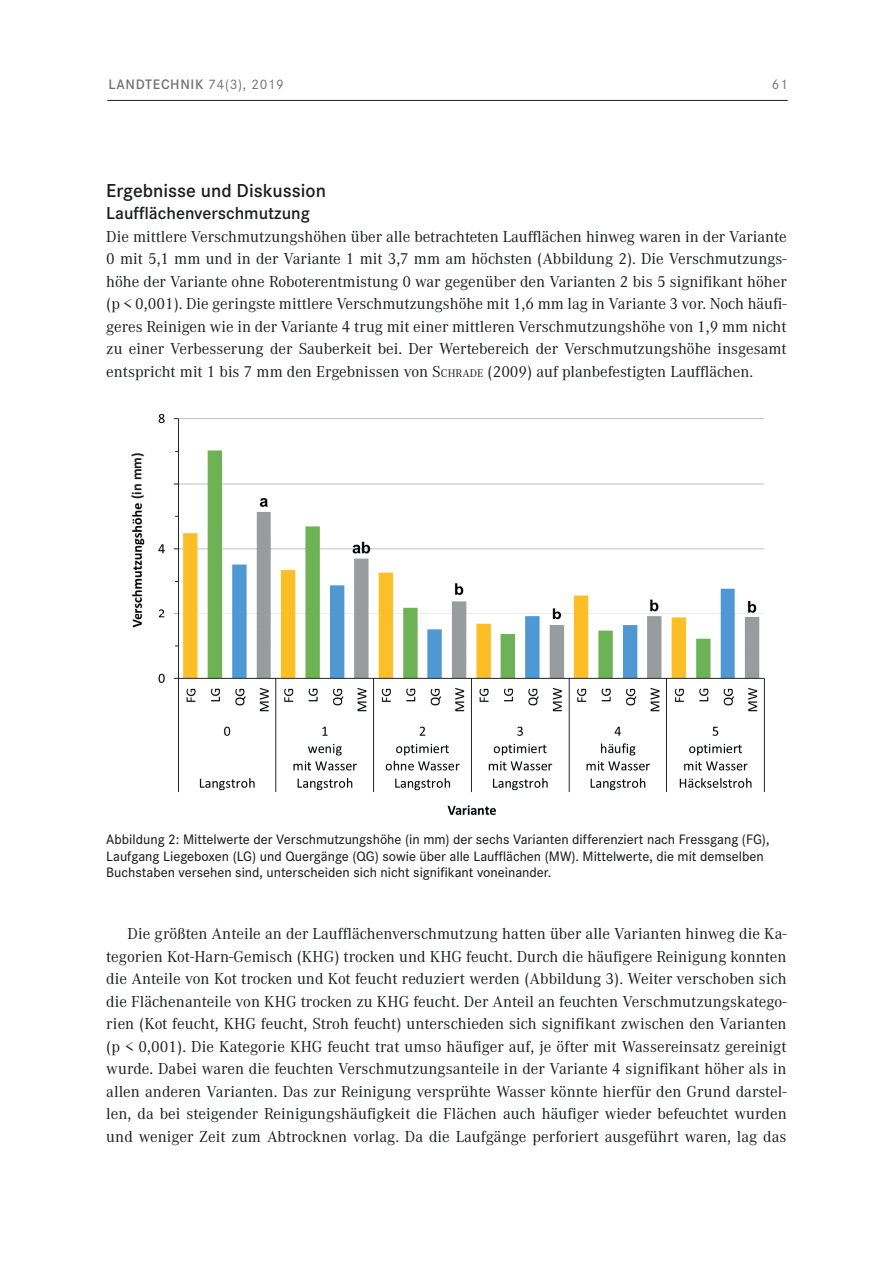
<style>
.page{position:relative;width:893px;height:1263px;background:#fff}
.page>*{position:absolute;margin:0;border:0;box-sizing:border-box;transform-origin:0 0}
.t1{font:600 19.5px "Corporate S";color:#1d1e1f}
.t2{font:600 18px "Corporate S";color:#1d1e1f}
.t3{font:16.5px/22.5px "Corporate A";color:#1d1e1f;text-align:justify}
.t4{font:500 14.25px/16.5px "Corporate S";color:#1d1e1f}
.t5{font:14.25px "Corporate S Demi 2";letter-spacing:.05em;color:#707071}
.t6{font:700 14.25px "Calibri";color:#1d1e1f}
.t7{font:14.25px "Corporate S";color:#707071}
.s1{font-family:"Corporate S Reg 2"}
.s2{font-style:inherit}
.s3{font-size:11.55px}
</style>
<div class="page">
<hr style="left:107px;top:100px;width:681px;height:1px;background:#1d1e1f">
<img style="left:132px;top:413px;width:633px;height:402px">
<div style="left:131px;top:450px;width:34px;height:49px;background:#fff"></div>
<p class="t5" style="left:108px;top:76px;width:177px">LANDTECHNIK <span class="s1">74(3), 2019</span></p>
<p class="t7" style="left:772px;top:76px;width:17px">61</p>
<p class="t1" style="left:106px;top:179px;width:221px">Ergebnisse und Diskussion</p>
<p class="t2" style="left:106px;top:203px;width:205px">Laufflächenverschmutzung</p>
<p class="t3" style="left:106px;top:225px;width:682px">Die mittlere Verschmutzungshöhen über alle betrachteten Laufflächen hinweg waren in der Variante 0 mit 5,1 mm und in der Variante 1 mit 3,7 mm am höchsten (Abbildung 2). Die Verschmutzungs&shy;höhe der Variante ohne Roboterentmistung 0 war gegenüber den Varianten 2 bis 5 signifikant höher (p &lt; 0,001). Die geringste mittlere Verschmutzungshöhe mit 1,6 mm lag in Variante 3 vor. Noch häufi&shy;geres Reinigen wie in der Variante 4 trug mit einer mittleren Verschmutzungshöhe von 1,9 mm nicht zu einer Verbesserung der Sauberkeit bei. Der Wertebereich der Verschmutzungshöhe insgesamt entspricht mit 1 bis 7 mm den Ergebnissen von <span class="s2">S</span><span class="s3">CHRADE</span> (2009) auf planbefestigten Laufflächen.</p>
<p class="t6" style="left:127px;top:499px;width:48px;rotate:-90deg">(in mm)</p>
<p class="t4" style="left:106px;top:831px;width:665px">Abbildung 2: Mittelwerte der Verschmutzungshöhe (in mm) der sechs Varianten differenziert nach Fressgang (FG),<br>Laufgang Liegeboxen (LG) und Quergänge (QG) sowie über alle Laufflächen (MW). Mittelwerte, die mit demselben<br>Buchstaben versehen sind, unterscheiden sich nicht signifikant voneinander.</p>
<p class="t3" style="left:106px;top:923px;width:682px;text-indent:21px">Die größten Anteile an der Laufflächenverschmutzung hatten über alle Varianten hinweg die Ka&shy;tegorien Kot-Harn-Gemisch (KHG) trocken und KHG feucht. Durch die häufigere Reinigung konnten die Anteile von Kot trocken und Kot feucht reduziert werden (Abbildung 3). Weiter verschoben sich die Flächenanteile von KHG trocken zu KHG feucht. Der Anteil an feuchten Verschmutzungskatego&shy;rien (Kot feucht, KHG feucht, Stroh feucht) unterschieden sich signifikant zwischen den Varianten (p &lt; 0,001). Die Kategorie KHG feucht trat umso häufiger auf, je öfter mit Wassereinsatz gereinigt wurde. Dabei waren die feuchten Verschmutzungsanteile in der Variante 4 signifikant höher als in allen anderen Varianten. Das zur Reinigung versprühte Wasser könnte hierfür den Grund darstel&shy;len, da bei steigender Reinigungshäufigkeit die Flächen auch häufiger wieder befeuchtet wurden und weniger Zeit zum Abtrocknen vorlag. Da die Laufgänge perforiert ausgeführt waren, lag das</p>
</div>
